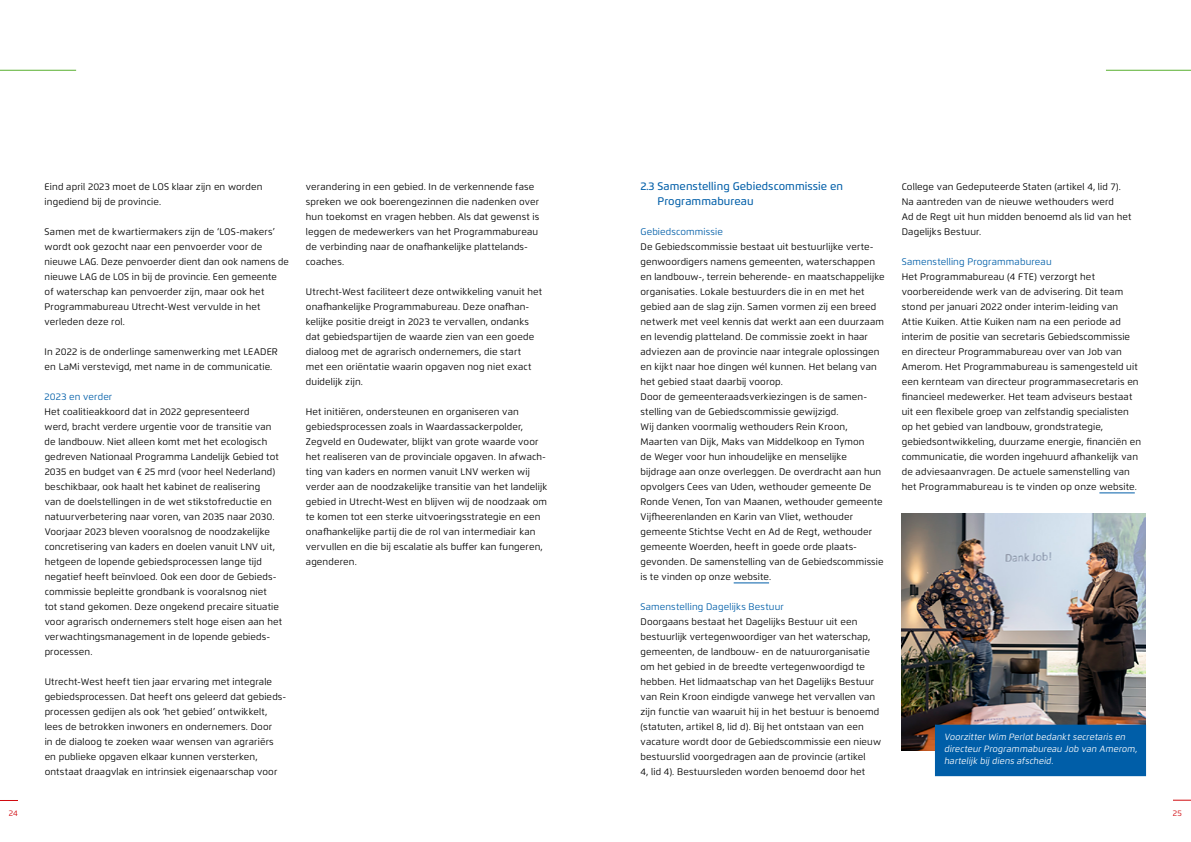
<style>
.page{position:relative;width:1191px;height:842px;background:#fff}
.page>*{position:absolute;margin:0;border:0;box-sizing:border-box;transform-origin:0 0}
.t1{font:500 11px/15px "Flexo";letter-spacing:.005em;color:#005ea8}
.t2{font:9.5px/15px "Flexo";letter-spacing:.015em;color:#000}
.t3{font:9.5px "Flexo";letter-spacing:.015em;color:#005ea8}
.t4{font:italic 9px/12px "Flexo";letter-spacing:.015em;color:#fff}
.t5{font:8px "Flexo";color:#d10a0f}
</style>
<div class="page">
<hr style="left:733px;top:583px;width:36px;height:1px;background:#005ea8">
<hr style="left:1099px;top:493px;width:35px;height:1px;background:#005ea8">
<img style="left:901px;top:514px;width:245px;height:236px">
<div style="left:935px;top:725px;width:210px;height:51px;background:#005ea8"></div>
<hr style="left:1106px;top:70px;width:85px;height:1px;background:#59b030">
<svg style="left:0;top:800px;width:18px;height:1px"></svg>
<svg style="left:1173px;top:800px;width:18px;height:1px"></svg>
<hr style="left:0;top:70px;width:76px;height:1px;background:#59b030">
<p class="t2" style="left:45px;top:179px;width:219px">Eind april 2023 moet de LOS klaar zijn en worden ingediend bij de provincie.</p>
<p class="t2" style="left:45px;top:224px;width:246px">Samen met de kwartiermakers zijn de ‘LOS-makers’ wordt ook gezocht naar een penvoerder voor de nieuwe LAG. Deze penvoerder dient dan ook namens de nieuwe LAG de LOS in bij de provincie. Een gemeente<br>of waterschap kan penvoerder zijn, maar ook het Programmabureau Utrecht-West vervulde in het verleden deze rol.</p>
<p class="t2" style="left:45px;top:344px;width:235px">In 2022 is de onderlinge samenwerking met LEADER en LaMi verstevigd, met name in de communicatie.</p>
<p class="t3" style="left:45px;top:391px;width:69px">2023 en verder</p>
<p class="t2" style="left:45px;top:404px;width:239px">Het coalitieakkoord dat in 2022 gepresenteerd<br>werd, bracht verdere urgentie voor de transitie van de landbouw. Niet alleen komt met het ecologisch gedreven Nationaal Programma Landelijk Gebied tot 2035 en budget van € 25 mrd (voor heel Nederland) beschikbaar, ook haalt het kabinet de realisering<br>van de doelstellingen in de wet stikstofreductie en natuurverbetering naar voren, van 2035 naar 2030.<br>Voorjaar 2023 bleven vooralsnog de noodzakelijke concretisering van kaders en doelen vanuit LNV uit, hetgeen de lopende gebiedsprocessen lange tijd negatief heeft beïnvloed. Ook een door de Gebieds&shy;commissie bepleitte grondbank is vooralsnog niet<br>tot stand gekomen. Deze ongekend precaire situatie voor agrarisch ondernemers stelt hoge eisen aan het verwachtingsmanagement in de lopende gebieds&shy;processen.</p>
<p class="t2" style="left:45px;top:674px;width:242px">Utrecht-West heeft tien jaar ervaring met integrale gebiedsprocessen. Dat heeft ons geleerd dat gebieds&shy;processen gedijen als ook ‘het gebied’ ontwikkelt, lees de betrokken inwoners en ondernemers. Door<br>in de dialoog te zoeken waar wensen van agrariërs en publieke opgaven elkaar kunnen versterken, ontstaat draagvlak en intrinsiek eigenaarschap voor</p>
<p class="t2" style="left:306px;top:179px;width:235px">verandering in een gebied. In de verkennende fase spreken we ook boerengezinnen die nadenken over hun toekomst en vragen hebben. Als dat gewenst is leggen de medewerkers van het Programmabureau de verbinding naar de onafhankelijke plattelands&shy;coaches.</p>
<p class="t2" style="left:306px;top:284px;width:238px">Utrecht-West faciliteert deze ontwikkeling vanuit het onafhankelijke Programmabureau. Deze onafhan&shy;kelijke positie dreigt in 2023 te vervallen, ondanks dat gebiedspartijen de waarde zien van een goede dialoog met de agrarisch ondernemers, die start<br>met een oriëntatie waarin opgaven nog niet exact duidelijk zijn.</p>
<p class="t2" style="left:306px;top:404px;width:243px">Het initiëren, ondersteunen en organiseren van gebiedsprocessen zoals in Waardassackerpolder, Zegveld en Oudewater, blijkt van grote waarde voor het realiseren van de provinciale opgaven. In afwach&shy;ting van kaders en normen vanuit LNV werken wij verder aan de noodzakelijke transitie van het landelijk gebied in Utrecht-West en blijven wij de noodzaak om te komen tot een sterke uitvoeringsstrategie en een onafhankelijke partij die de rol van intermediair kan vervullen en die bij escalatie als buffer kan fungeren, agenderen.</p>
<p class="t1" style="left:657px;top:179px;width:187px;text-indent:-17px">2.3 Samenstelling Gebiedscommissie en<br>Programmabureau</p>
<p class="t3" style="left:640px;top:226px;width:84px">Gebiedscommissie</p>
<p class="t2" style="left:640px;top:239px;width:245px">De Gebiedscommissie bestaat uit bestuurlijke verte&shy;genwoordigers namens gemeenten, waterschappen en landbouw-, terrein beherende- en maatschappelijke organisaties. Lokale bestuurders die in en met het gebied aan de slag zijn. Samen vormen zij een breed netwerk met veel kennis dat werkt aan een duurzaam en levendig platteland. De commissie zoekt in haar adviezen aan de provincie naar integrale oplossingen en kijkt naar hoe dingen wél kunnen. Het belang van het gebied staat daarbij voorop.<br>Door de gemeenteraadsverkiezingen is de samen&shy;stelling van de Gebiedscommissie gewijzigd.<br>Wij danken voormalig wethouders Rein Kroon, Maarten van Dijk, Maks van Middelkoop en Tymon<br>de Weger voor hun inhoudelijke en menselijke bijdrage aan onze overleggen. De overdracht aan hun opvolgers Cees van Uden, wethouder gemeente De Ronde Venen, Ton van Maanen, wethouder gemeente Vijfheerenlanden en Karin van Vliet, wethouder gemeente Stichtse Vecht en Ad de Regt, wethouder gemeente Woerden, heeft in goede orde plaats&shy;gevonden. De samenstelling van de Gebiedscommissie is te vinden op onze website.</p>
<p class="t3" style="left:640px;top:601px;width:145px">Samenstelling Dagelijks Bestuur</p>
<p class="t2" style="left:640px;top:614px;width:242px">Doorgaans bestaat het Dagelijks Bestuur uit een bestuurlijk vertegenwoordiger van het waterschap, gemeenten, de landbouw- en de natuurorganisatie om het gebied in de breedte vertegenwoordigd te hebben. Het lidmaatschap van het Dagelijks Bestuur van Rein Kroon eindigde vanwege het vervallen van zijn functie van waaruit hij in het bestuur is benoemd (statuten, artikel 8, lid d). Bij het ontstaan van een vacature wordt door de Gebiedscommissie een nieuw bestuurslid voorgedragen aan de provincie (artikel<br>4, lid 4). Bestuursleden worden benoemd door het</p>
<p class="t2" style="left:901px;top:179px;width:231px">College van Gedeputeerde Staten (artikel 4, lid 7).<br>Na aantreden van de nieuwe wethouders werd<br>Ad de Regt uit hun midden benoemd als lid van het Dagelijks Bestuur.</p>
<p class="t3" style="left:901px;top:256px;width:151px">Samenstelling Programmabureau</p>
<p class="t2" style="left:901px;top:269px;width:241px">Het Programmabureau (4 FTE) verzorgt het voorbereidende werk van de advisering. Dit team stond per januari 2022 onder interim-leiding van Attie Kuiken. Attie Kuiken nam na een periode ad interim de positie van secretaris Gebiedscommissie en directeur Programmabureau over van Job van Amerom. Het Programmabureau is samengesteld uit een kernteam van directeur programmasecretaris en financieel medewerker. Het team adviseurs bestaat uit een flexibele groep van zelfstandig specialisten op het gebied van landbouw, grondstrategie, gebiedsontwikkeling, duurzame energie, financiën en communicatie, die worden ingehuurd afhankelijk van de adviesaanvragen. De actuele samenstelling van het Programmabureau is te vinden op onze website.</p>
<p class="t4" style="left:944px;top:730px;width:194px">Voorzitter Wim Perlot bedankt secretaris en directeur Programmabureau Job van Amerom, hartelijk bij diens afscheid.</p>
<p class="t5" style="left:9px;top:808px;width:11px">24</p>
<p class="t5" style="left:1173px;top:808px;width:10px">25</p>
</div>
